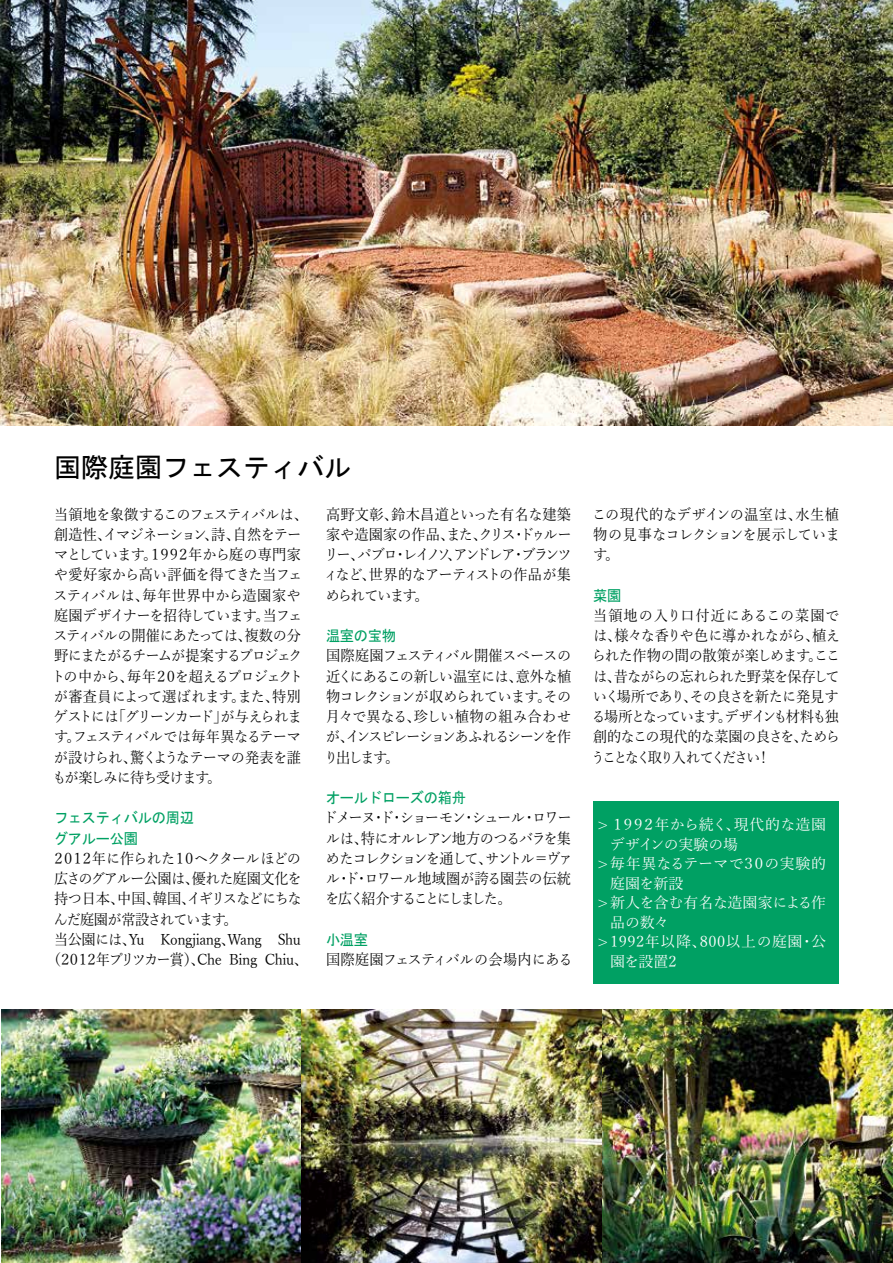
<style>
.page{position:relative;width:893px;height:1263px;background:#fff}
.page>*{position:absolute;margin:0;border:0;box-sizing:border-box;transform-origin:0 0}
.t1{font:27px "MS Gothic";color:#000}
.t2{font:15px/20.2px "Yu Mincho";letter-spacing:-.065em;color:#000;text-align:justify;scale:.95 1}
.t3{font:15px "Yu Mincho";color:#fff}
.t4{font:15px "MS Gothic";letter-spacing:-.02em;color:#00a063;scale:.95 1}
.t5{font:15px "Yu Mincho";letter-spacing:-.03em;color:#000;scale:.95 1}
.t6{font:15px "Yu Mincho";letter-spacing:-.095em;color:#000;scale:.95 1}
.t7{font:15px "Yu Mincho";letter-spacing:-.085em;color:#000;scale:.95 1}
.t8{font:15px "Yu Mincho";letter-spacing:.035em;color:#fff}
.t9{font:15px "Yu Mincho";letter-spacing:-.02em;color:#000;scale:.95 1}
.t10{font:15px "Yu Mincho";letter-spacing:-.02em;color:#fff}
.t11{font:15px "Yu Mincho";letter-spacing:-.025em;color:#fff}
.t12{font:15px "MS Gothic";letter-spacing:-.02em;color:#00a163;scale:.95 1}
</style>
<div class="page">
<div style="left:593px;top:801px;width:246px;height:183px;background:#00a063"></div>
<img style="left:0;top:0;width:893px;height:426px">
<img style="left:1px;top:1009px;width:892px;height:254px">
<h1 class="t1" style="left:54px;top:454px;width:298px">国際庭園フェスティバル</h1>
<p class="t2" style="left:51px;top:504px;width:272px;text-align:left">当領地を象徴するこのフェスティバルは、創造性、イマジネーション、詩、自然をテーマとしています。１９９２年から庭の専門家や愛好家から高い評価を得てきた当フェスティバルは、毎年世界中から造園家や庭園デザイナーを招待しています。当フェスティバルの開催にあたっては、複数の分野にまたがるチームが提案するプロジェクトの中から、毎年２０を超えるプロジェクトが審査員によって選ばれます。また、特別ゲストには「グリーンカード」が与えられます。フェスティバルでは毎年異なるテーマが設けられ、驚くようなテーマの発表を誰もが楽しみに待ち受けます。</p>
<p class="t4" style="left:54px;top:810px;width:149px">フェスティバルの周辺</p>
<p class="t12" style="left:54px;top:831px;width:90px">グアルー公園</p>
<p class="t6" style="left:51px;top:851px;width:264px">２０１２年に作られた１０ヘクタールほどの</p>
<p class="t2" style="left:54px;top:869px;width:262px">広さのグアルー公園は、優れた庭園文化を</p>
<p class="t7" style="left:54px;top:891px;width:262px">持つ日本、中国、韓国、イギリスなどにちな</p>
<p class="t2" style="left:54px;top:909px;width:195px">んだ庭園が常設されています。</p>
<p class="t5" style="left:54px;top:932px;width:261px">当公園には、Yu Kongjiang、Wang Shu</p>
<p class="t2" style="left:47px;top:950px;width:276px">（２０１２年プリツカー賞）、Che Bing Chiu、</p>
<p class="t2" style="left:324px;top:504px;width:263px">高野文彰、鈴木昌道といった有名な建築家や造園家の作品、また、クリス・ドゥルーリー、パブロ・レイノソ、アンドレア・ブランツィなど、世界的なアーティストの作品が集められています。</p>
<p class="t4" style="left:326px;top:628px;width:75px">温室の宝物</p>
<p class="t2" style="left:324px;top:646px;width:262px">国際庭園フェスティバル開催スペースの近くにあるこの新しい温室には、意外な植物コレクションが収められています。その月々で異なる、珍しい植物の組み合わせが、インスピレーションあふれるシーンを作り出します。</p>
<p class="t4" style="left:326px;top:790px;width:149px">オールドローズの箱舟</p>
<p class="t2" style="left:324px;top:808px;width:264px">ドメーヌ・ド・ショーモン・シュール・ロワールは、特にオルレアン地方のつるバラを集めたコレクションを通して、サントル＝ヴァル・ド・ロワール地域圏が誇る園芸の伝統を広く紹介することにしました。</p>
<p class="t4" style="left:326px;top:932px;width:46px">小温室</p>
<p class="t9" style="left:326px;top:952px;width:261px">国際庭園フェスティバルの会場内にある</p>
<p class="t2" style="left:592px;top:504px;width:263px">この現代的なデザインの温室は、水生植物の見事なコレクションを展示しています。</p>
<p class="t4" style="left:593px;top:588px;width:31px">菜園</p>
<p class="t2" style="left:591px;top:606px;width:264px">当領地の入り口付近にあるこの菜園では、様々な香りや色に導かれながら、植えられた作物の間の散策が楽しめます。ここは、昔ながらの忘れられた野菜を保存していく場所であり、その良さを新たに発見する場所となっています。デザインも材料も独創的なこの現代的な菜園の良さを、ためらうことなく取り入れてください！</p>
<p class="t10" style="left:597px;top:817px;width:230px">&gt; １９９２年から続く、現代的な造園</p>
<p class="t3" style="left:610px;top:837px;width:130px">デザインの実験の場</p>
<p class="t3" style="left:597px;top:856px;width:230px">&gt;毎年異なるテーマで３０の実験的</p>
<p class="t3" style="left:610px;top:876px;width:75px">庭園を新設</p>
<p class="t11" style="left:597px;top:895px;width:230px">&gt; 新人を含む有名な造園家による作</p>
<p class="t3" style="left:610px;top:915px;width:60px">品の数々</p>
<p class="t8" style="left:597px;top:934px;width:230px">&gt; 1992年以降、800以上の庭園・公</p>
<p class="t3" style="left:610px;top:954px;width:68px">園を設置2</p>
</div>
